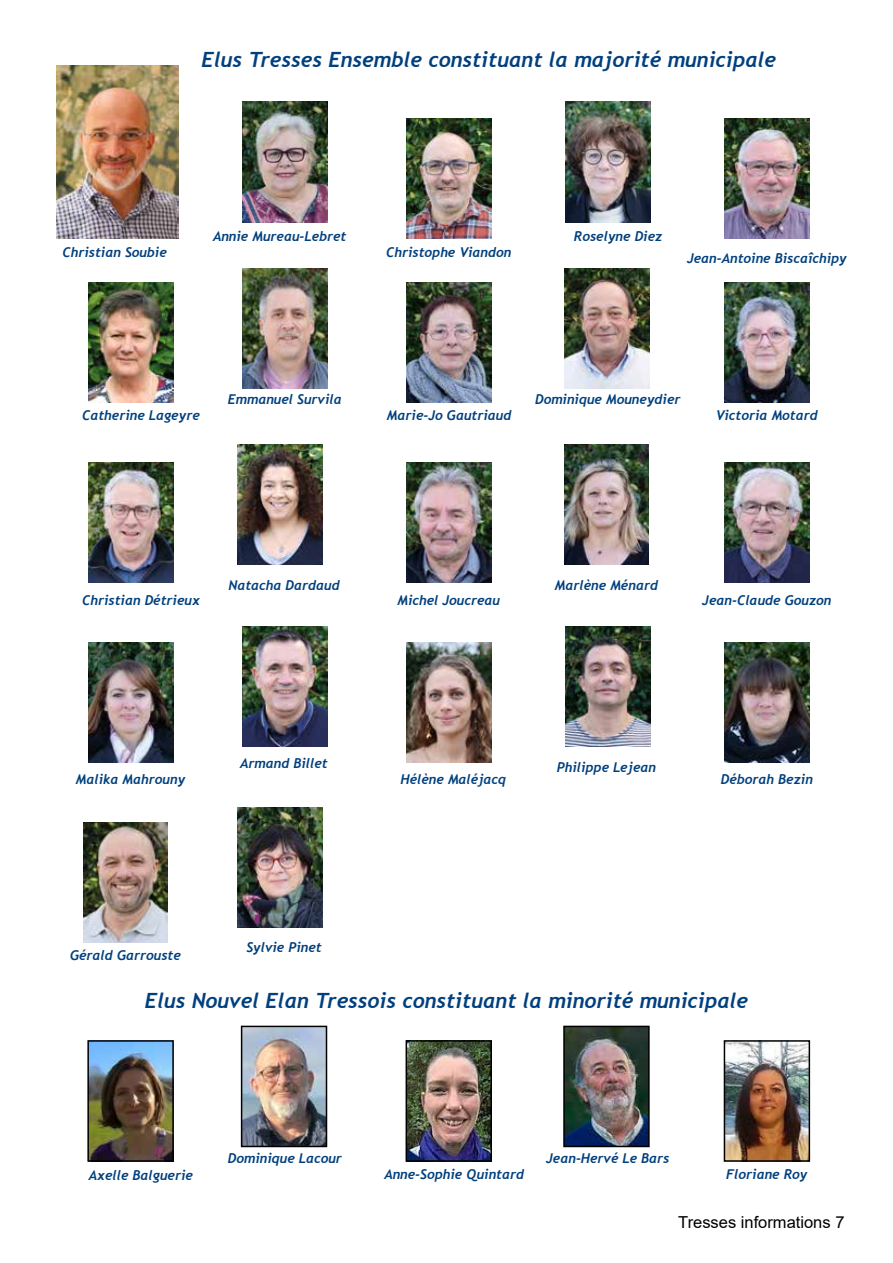
<style>
.page{position:relative;width:893px;height:1263px;background:#fff}
.page>*{position:absolute;margin:0;border:0;box-sizing:border-box;transform-origin:0 0}
.t1{font:italic 700 21px "Trebuchet";color:#01407e}
.t2{font:16.5px "Arial";color:#000}
.t3{font:italic 700 13.5px "Trebuchet";color:#01407e}
</style>
<div class="page">
<img style="left:565px;top:102px;width:85px;height:120px">
<img style="left:406px;top:119px;width:85px;height:120px">
<img style="left:242px;top:102px;width:85px;height:120px">
<img style="left:406px;top:282px;width:85px;height:120px">
<img style="left:242px;top:268px;width:85px;height:120px">
<img style="left:88px;top:282px;width:85px;height:120px">
<img style="left:724px;top:282px;width:85px;height:120px">
<img style="left:564px;top:268px;width:85px;height:120px">
<img style="left:724px;top:119px;width:85px;height:120px">
<img style="left:406px;top:462px;width:85px;height:120px">
<img style="left:564px;top:444px;width:85px;height:120px">
<img style="left:237px;top:444px;width:85px;height:120px">
<img style="left:88px;top:462px;width:85px;height:120px">
<img style="left:406px;top:642px;width:85px;height:120px">
<img style="left:242px;top:626px;width:85px;height:120px">
<img style="left:88px;top:642px;width:85px;height:120px">
<img style="left:565px;top:626px;width:85px;height:120px">
<img style="left:724px;top:642px;width:85px;height:120px">
<img style="left:724px;top:462px;width:85px;height:120px">
<img style="left:83px;top:822px;width:85px;height:120px">
<img style="left:237px;top:808px;width:85px;height:120px">
<img style="left:409px;top:1043px;width:80px;height:116px">
<div style="left:406px;top:1040px;width:86px;height:122px;border:2px solid #000"></div>
<img style="left:244px;top:1029px;width:80px;height:115px">
<div style="left:241px;top:1026px;width:86px;height:121px;border:2px solid #000"></div>
<img style="left:90px;top:1043px;width:81px;height:116px">
<div style="left:87px;top:1040px;width:87px;height:122px;border:2px solid #000"></div>
<img style="left:566px;top:1029px;width:81px;height:115px">
<div style="left:563px;top:1026px;width:87px;height:121px;border:2px solid #000"></div>
<img style="left:727px;top:1043px;width:80px;height:116px">
<div style="left:724px;top:1040px;width:86px;height:122px;border:2px solid #000"></div>
<img style="left:56px;top:66px;width:123px;height:173px">
<h1 class="t1" style="left:202px;top:46px;width:576px">Elus Tresses Ensemble constituant la majorité municipale</h1>
<p class="t3" style="left:62px;top:243px;width:106px">Christian Soubie</p>
<p class="t3" style="left:213px;top:228px;width:135px">Annie Mureau-Lebret</p>
<p class="t3" style="left:386px;top:243px;width:127px">Christophe Viandon</p>
<p class="t3" style="left:574px;top:228px;width:90px">Roselyne Diez</p>
<p class="t3" style="left:687px;top:249px;width:161px">Jean-Antoine Biscaîchipy</p>
<p class="t3" style="left:82px;top:406px;width:119px">Catherine Lageyre</p>
<p class="t3" style="left:228px;top:391px;width:115px">Emmanuel Survila</p>
<p class="t3" style="left:387px;top:406px;width:126px">Marie-Jo Gautriaud</p>
<p class="t3" style="left:535px;top:391px;width:147px">Dominique Mouneydier</p>
<p class="t3" style="left:716px;top:406px;width:104px">Victoria Motard</p>
<p class="t3" style="left:82px;top:592px;width:119px">Christian Détrieux</p>
<p class="t3" style="left:228px;top:576px;width:113px">Natacha Dardaud</p>
<p class="t3" style="left:397px;top:592px;width:104px">Michel Joucreau</p>
<p class="t3" style="left:555px;top:576px;width:105px">Marlène Ménard</p>
<p class="t3" style="left:702px;top:592px;width:131px">Jean-Claude Gouzon</p>
<p class="t3" style="left:76px;top:771px;width:111px">Malika Mahrouny</p>
<p class="t3" style="left:240px;top:755px;width:89px">Armand Billet</p>
<p class="t3" style="left:400px;top:771px;width:107px">Hélène Maléjacq</p>
<p class="t3" style="left:557px;top:759px;width:101px">Philippe Lejean</p>
<p class="t3" style="left:721px;top:771px;width:93px">Déborah Bezin</p>
<p class="t3" style="left:70px;top:946px;width:112px">Gérald Garrouste</p>
<p class="t3" style="left:246px;top:939px;width:77px">Sylvie Pinet</p>
<h1 class="t1" style="left:145px;top:987px;width:605px">Elus Nouvel Elan Tressois constituant la minorité municipale</h1>
<p class="t3" style="left:89px;top:1166px;width:106px">Axelle Balguerie</p>
<p class="t3" style="left:228px;top:1150px;width:116px">Dominique Lacour</p>
<p class="t3" style="left:384px;top:1165px;width:141px">Anne-Sophie Quintard</p>
<p class="t3" style="left:546px;top:1150px;width:125px">Jean-Hervé Le Bars</p>
<p class="t3" style="left:726px;top:1165px;width:83px">Floriane Roy</p>
<p class="t2" style="left:678px;top:1210px;width:168px">Tresses informations 7</p>
</div>
